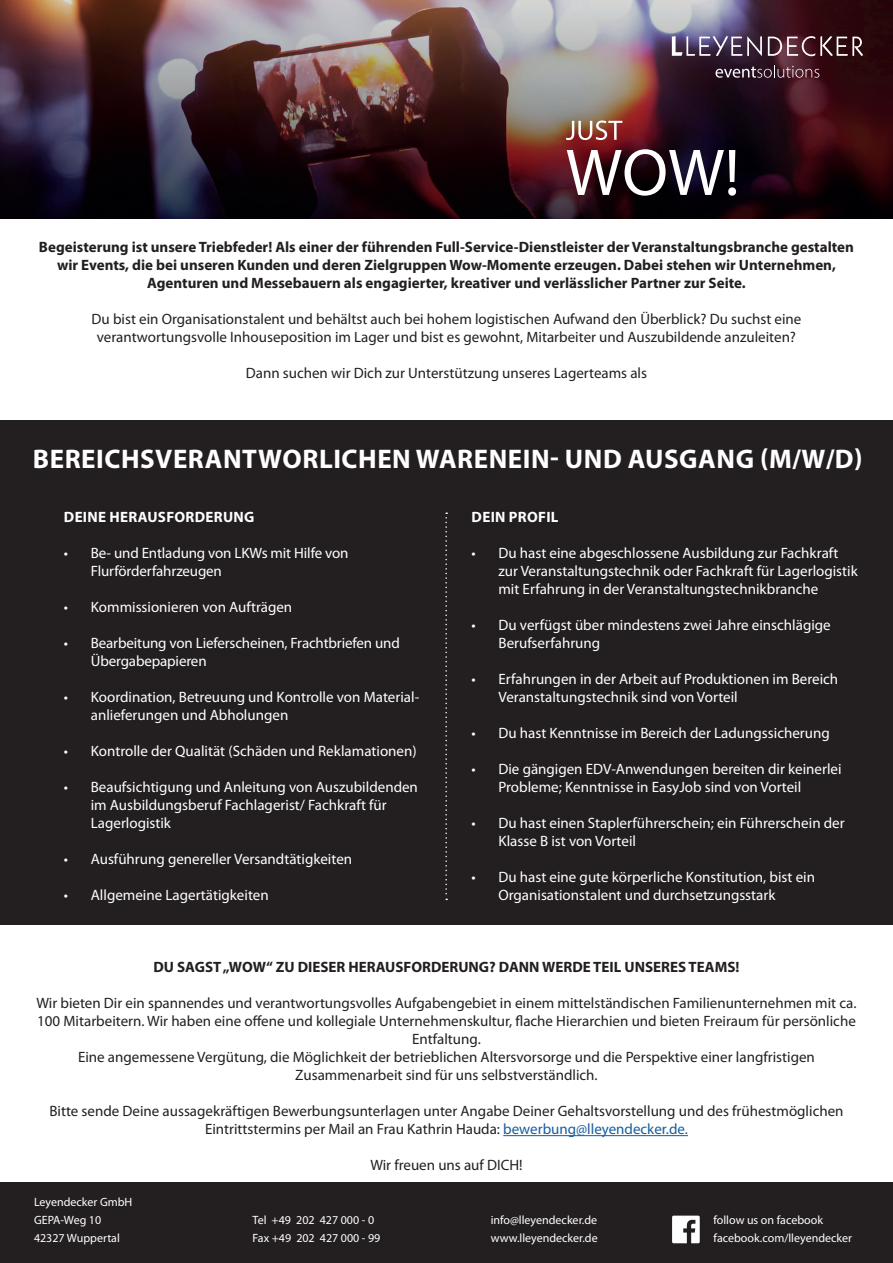
<style>
.page{position:relative;width:893px;height:1263px;background:#fff}
.page>*{position:absolute;margin:0;border:0;box-sizing:border-box;transform-origin:0 0}
.t1{font:700 27px "Myriad Pro";letter-spacing:.02em;color:#fff}
.t2{font:15px/18px "Myriad Pro";color:#fff}
.t3{font:15px/18px "Myriad Pro";color:#231f20;text-align:center}
.t4{font:700 15px/18px "Myriad Pro";color:#231f20;text-align:center}
.t5{font:700 15px "Myriad Pro";letter-spacing:.02em;color:#fff}
.t6{font:12px/18px "Myriad Pro";color:#fff}
.s1{color:#175d9e}
</style>
<div class="page">
<div style="left:0;top:420px;width:893px;height:505px;background:#231f20"></div>
<div style="left:0;top:1183px;width:893px;height:80px;background:#231f20"></div>
<img style="left:0;top:0;width:893px;height:219px">
<svg style="left:566px;top:120px;width:56px;height:20px"></svg>
<svg style="left:567px;top:149px;width:169px;height:47px"></svg>
<svg style="left:715px;top:65px;width:104px;height:13px"></svg>
<svg style="left:672px;top:36px;width:191px;height:20px;background:#6d5666"></svg>
<hr style="left:503px;top:1135px;width:185px;height:1px;background:#175d9e">
<svg style="left:445px;top:512px;width:2px;height:388px"></svg>
<svg style="left:672px;top:1215px;width:28px;height:28px"></svg>
<p class="t4" style="left:39px;top:237px;width:816px">Begeisterung ist unsere Triebfeder! Als einer der führenden Full-Service-Dienstleister der Veranstaltungsbranche gestalten wir Events, die bei unseren Kunden und deren Zielgruppen Wow-Momente erzeugen. Dabei stehen wir Unternehmen,<br>Agenturen und Messebauern als engagierter, kreativer und verlässlicher Partner zur Seite.</p>
<p class="t3" style="left:92px;top:310px;width:711px">Du bist ein Organisationstalent und behältst auch bei hohem logistischen Aufwand den Überblick? Du suchst eine verantwortungsvolle Inhouseposition im Lager und bist es gewohnt, Mitarbeiter und Auszubildende anzuleiten?</p>
<p class="t3" style="left:246px;top:364px;width:403px">Dann suchen wir Dich zur Unterstützung unseres Lagerteams als</p>
<h1 class="t1" style="left:33px;top:441px;width:831px">BEREICHSVERANTWORLICHEN WARENEIN- UND AUSGANG (M/W/D)</h1>
<p class="t5" style="left:64px;top:507px;width:192px">DEINE HERAUSFORDERUNG</p>
<p class="t2" style="left:91px;top:544px;width:259px;text-indent:-27px">• Be- und Entladung von LKWs mit Hilfe von<br>Flurförderfahrzeugen</p>
<p class="t2" style="left:64px;top:598px;width:230px">• Kommissionieren von Aufträgen</p>
<p class="t2" style="left:91px;top:634px;width:311px;text-indent:-27px">• Bearbeitung von Lieferscheinen, Frachtbriefen und<br>Übergabepapieren</p>
<p class="t2" style="left:91px;top:688px;width:330px;text-indent:-27px">• Koordination, Betreuung und Kontrolle von Material&shy;anlieferungen und Abholungen</p>
<p class="t2" style="left:64px;top:742px;width:354px">• Kontrolle der Qualität (Schäden und Reklamationen)</p>
<p class="t2" style="left:91px;top:778px;width:329px;text-indent:-27px">• Beaufsichtigung und Anleitung von Auszubildenden im Ausbildungsberuf Fachlagerist/ Fachkraft für<br>Lagerlogistik</p>
<p class="t2" style="left:64px;top:850px;width:290px">• Ausführung genereller Versandtätigkeiten</p>
<p class="t2" style="left:64px;top:886px;width:206px">• Allgemeine Lagertätigkeiten</p>
<p class="t5" style="left:472px;top:507px;width:88px">DEIN PROFIL</p>
<p class="t2" style="left:498px;top:544px;width:361px;text-indent:-27px">• Du hast eine abgeschlossene Ausbildung zur Fachkraft zur Veranstaltungstechnik oder Fachkraft für Lagerlogistik mit Erfahrung in der Veranstaltungstechnikbranche</p>
<p class="t2" style="left:498px;top:616px;width:334px;text-indent:-27px">• Du verfügst über mindestens zwei Jahre einschlägige<br>Berufserfahrung</p>
<p class="t2" style="left:498px;top:670px;width:341px;text-indent:-27px">• Erfahrungen in der Arbeit auf Produktionen im Bereich<br>Veranstaltungstechnik sind von Vorteil</p>
<p class="t2" style="left:471px;top:724px;width:360px">• Du hast Kenntnisse im Bereich der Ladungssicherung</p>
<p class="t2" style="left:498px;top:760px;width:345px;text-indent:-27px">• Die gängigen EDV-Anwendungen bereiten dir keinerlei<br>Probleme; Kenntnisse in EasyJob sind von Vorteil</p>
<p class="t2" style="left:498px;top:814px;width:348px;text-indent:-27px">• Du hast einen Staplerführerschein; ein Führerschein der<br>Klasse B ist von Vorteil</p>
<p class="t2" style="left:498px;top:868px;width:318px;text-indent:-27px">• Du hast eine gute körperliche Konstitution, bist ein<br>Organisationstalent und durchsetzungsstark</p>
<p class="t4" style="left:154px;top:957px;width:587px">DU SAGST „WOW“ ZU DIESER HERAUSFORDERUNG? DANN WERDE TEIL UNSERES TEAMS!</p>
<p class="t3" style="left:36px;top:994px;width:821px">Wir bieten Dir ein spannendes und verantwortungsvolles Aufgabengebiet in einem mittelständischen Familienunternehmen mit ca.<br>100 Mitarbeitern. Wir haben eine offene und kollegiale Unternehmenskultur, flache Hierarchien und bieten Freiraum für persönliche Entfaltung.<br>Eine angemessene Vergütung, die Möglichkeit der betrieblichen Altersvorsorge und die Perspektive einer langfristigen Zusammenarbeit sind für uns selbstverständlich.</p>
<p class="t3" style="left:49px;top:1102px;width:796px">Bitte sende Deine aussagekräftigen Bewerbungsunterlagen unter Angabe Deiner Gehaltsvorstellung und des frühestmöglichen<br>Eintrittstermins per Mail an Frau Kathrin Hauda: <span class="s1">bewerbung@lleyendecker.de.</span></p>
<p class="t3" style="left:370px;top:1156px;width:154px">Wir freuen uns auf DICH!</p>
<p class="t6" style="left:34px;top:1193px;width:100px">Leyendecker GmbH<br>GEPA-Weg 10<br>42327 Wuppertal</p>
<p class="t6" style="left:253px;top:1211px;width:129px">Tel +49 202 427 000 - 0<br>Fax +49 202 427 000 - 99</p>
<p class="t6" style="left:491px;top:1211px;width:109px">info@lleyendecker.de www.lleyendecker.de</p>
<p class="t6" style="left:713px;top:1211px;width:140px">follow us on facebook facebook.com/lleyendecker</p>
</div>
